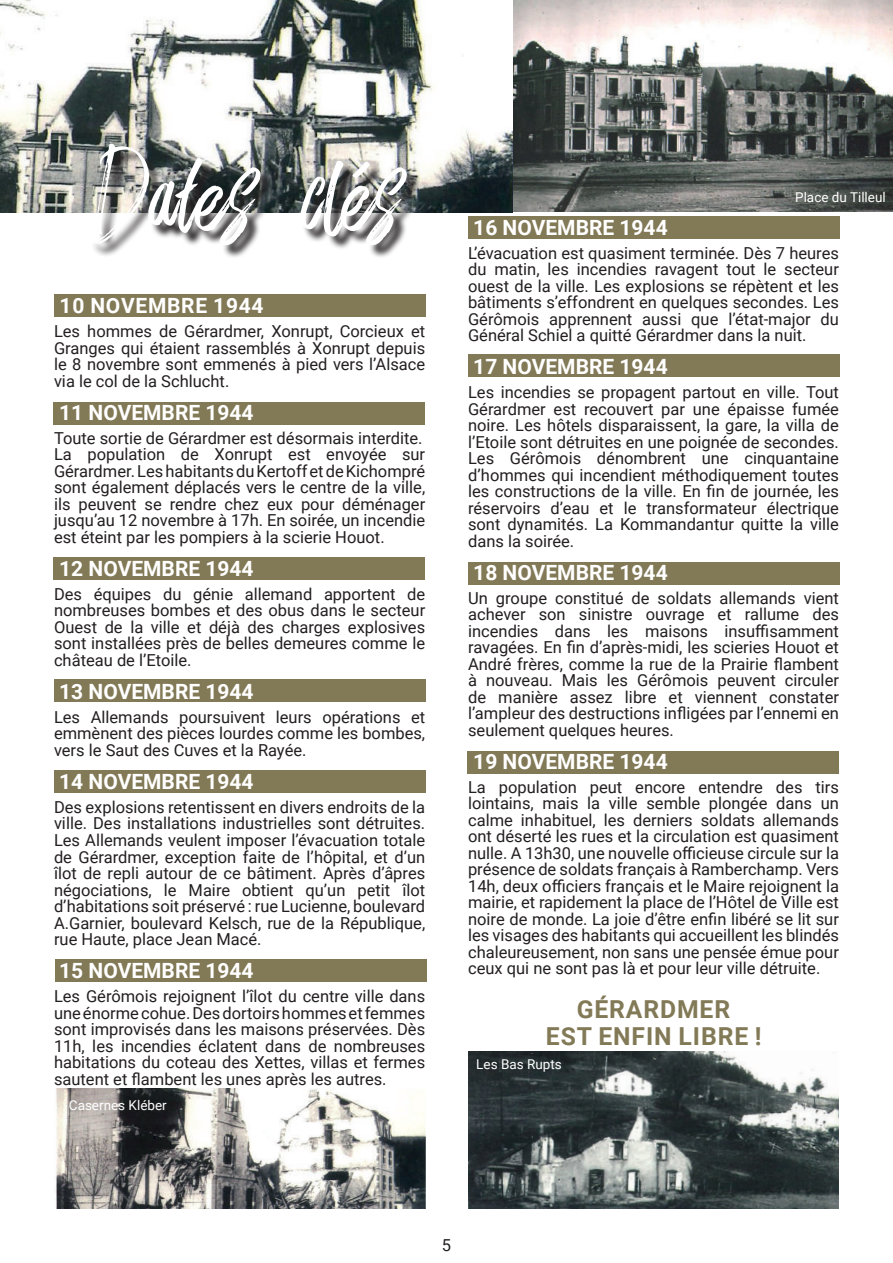
<style>
.page{position:relative;width:893px;height:1263px;background:#fff}
.page>*{position:absolute;margin:0;border:0;box-sizing:border-box;transform-origin:0 0}
.t1{font:158.25px "Rushtard Brush";color:#fff}
.t2{font:700 24.75px/27px "Roboto";letter-spacing:.035em;color:#827956;text-align:center}
.t3{font:700 21px "Roboto";color:#fff}
.t4{font:700 21px "Roboto";letter-spacing:.035em;color:#fff}
.t5{font:16.5px/16.5px "Roboto";color:#231f20;text-align:justify}
.t6{font:13.5px "Roboto";color:#fff}
</style>
<div class="page">
<div style="left:468px;top:216px;width:372px;height:23px;background:#827956"></div>
<div style="left:468px;top:354px;width:372px;height:23px;background:#827956"></div>
<div style="left:468px;top:562px;width:372px;height:23px;background:#827956"></div>
<div style="left:467px;top:751px;width:372px;height:22px;background:#827956"></div>
<img style="left:0;top:0;width:893px;height:213px">
<svg style="left:91px;top:146px;width:330px;height:111px"></svg>
<div style="left:54px;top:294px;width:372px;height:23px;background:#827956"></div>
<div style="left:54px;top:402px;width:371px;height:23px;background:#827956"></div>
<div style="left:54px;top:557px;width:371px;height:22px;background:#827956"></div>
<div style="left:54px;top:679px;width:372px;height:23px;background:#827956"></div>
<div style="left:54px;top:770px;width:372px;height:23px;background:#827956"></div>
<div style="left:55px;top:959px;width:371px;height:23px;background:#827956"></div>
<img style="left:468px;top:1051px;width:371px;height:158px">
<img style="left:56px;top:1089px;width:369px;height:120px">
<h1 class="t1" style="left:95px;top:124px;width:310px">Dates clés</h1>
<p class="t4" style="left:60px;top:291px;width:206px">10 NOVEMBRE 1944</p>
<p class="t5" style="left:54px;top:323px;width:373px">Les hommes de Gérardmer, Xonrupt, Corcieux et Granges qui étaient rassemblés à Xonrupt depuis le 8 novembre sont emmenés à pied vers l’Alsace via le col de la Schlucht.</p>
<p class="t3" style="left:59px;top:398px;width:196px">11 NOVEMBRE 1944</p>
<p class="t5" style="left:54px;top:429px;width:373px;text-align:left">Toute sortie de Gérardmer est désormais interdite.<br>La population de Xonrupt est envoyée sur Gérardmer. Les habitants du Kertoff et de Kichompré sont également déplacés vers le centre de la ville, ils peuvent se rendre chez eux pour déménager jusqu’au 12 novembre à 17h. En soirée, un incendie est éteint par les pompiers à la scierie Houot.</p>
<p class="t3" style="left:59px;top:554px;width:196px">12 NOVEMBRE 1944</p>
<p class="t5" style="left:54px;top:585px;width:373px">Des équipes du génie allemand apportent de nombreuses bombes et des obus dans le secteur Ouest de la ville et déjà des charges explosives sont installées près de belles demeures comme le château de l’Etoile.</p>
<p class="t3" style="left:59px;top:677px;width:196px">13 NOVEMBRE 1944</p>
<p class="t5" style="left:54px;top:708px;width:373px">Les Allemands poursuivent leurs opérations et emmènent des pièces lourdes comme les bombes, vers le Saut des Cuves et la Rayée.</p>
<p class="t3" style="left:59px;top:767px;width:196px">14 NOVEMBRE 1944</p>
<p class="t5" style="left:54px;top:798px;width:373px">Des explosions retentissent en divers endroits de la ville. Des installations industrielles sont détruites.<br>Les Allemands veulent imposer l’évacuation totale de Gérardmer, exception faite de l’hôpital, et d’un îlot de repli autour de ce bâtiment. Après d’âpres négociations, le Maire obtient qu’un petit îlot d’habitations soit préservé : rue Lucienne, boulevard A.Garnier, boulevard Kelsch, rue de la République, rue Haute, place Jean Macé.</p>
<p class="t3" style="left:59px;top:956px;width:196px">15 NOVEMBRE 1944</p>
<p class="t5" style="left:54px;top:987px;width:373px">Les Gérômois rejoignent l’îlot du centre ville dans une énorme cohue. Des dortoirs hommes et femmes sont improvisés dans les maisons préservées. Dès 11h, les incendies éclatent dans de nombreuses habitations du coteau des Xettes, villas et fermes sautent et flambent les unes après les autres.</p>
<p class="t6" style="left:69px;top:1096px;width:99px">Casernes Kléber</p>
<p class="t6" style="left:795px;top:188px;width:92px">Place du Tilleul</p>
<p class="t3" style="left:473px;top:213px;width:196px">16 NOVEMBRE 1944</p>
<p class="t5" style="left:468px;top:244px;width:372px">L’évacuation est quasiment terminée. Dès 7 heures du matin, les incendies ravagent tout le secteur ouest de la ville. Les explosions se répètent et les bâtiments s’effondrent en quelques secondes. Les Gérômois apprennent aussi que l’état-major du Général Schiel a quitté Gérardmer dans la nuit.</p>
<p class="t3" style="left:473px;top:352px;width:196px">17 NOVEMBRE 1944</p>
<p class="t5" style="left:468px;top:384px;width:372px">Les incendies se propagent partout en ville. Tout Gérardmer est recouvert par une épaisse fumée noire. Les hôtels disparaissent, la gare, la villa de l’Etoile sont détruites en une poignée de secondes.<br>Les Gérômois dénombrent une cinquantaine d’hommes qui incendient méthodiquement toutes les constructions de la ville. En fin de journée, les réservoirs d’eau et le transformateur électrique sont dynamités. La Kommandantur quitte la ville dans la soirée.</p>
<p class="t3" style="left:473px;top:558px;width:196px">18 NOVEMBRE 1944</p>
<p class="t5" style="left:468px;top:589px;width:372px">Un groupe constitué de soldats allemands vient achever son sinistre ouvrage et rallume des incendies dans les maisons insuffisamment ravagées. En fin d’après-midi, les scieries Houot et André frères, comme la rue de la Prairie flambent à nouveau. Mais les Gérômois peuvent circuler de manière assez libre et viennent constater l’ampleur des destructions infligées par l’ennemi en seulement quelques heures.</p>
<p class="t3" style="left:473px;top:747px;width:196px">19 NOVEMBRE 1944</p>
<p class="t5" style="left:468px;top:778px;width:372px">La population peut encore entendre des tirs lointains, mais la ville semble plongée dans un calme inhabituel, les derniers soldats allemands ont déserté les rues et la circulation est quasiment nulle. A 13h30, une nouvelle officieuse circule sur la présence de soldats français à Ramberchamp. Vers 14h, deux officiers français et le Maire rejoignent la mairie, et rapidement la place de l’Hôtel de Ville est noire de monde. La joie d’être enfin libéré se lit sur les visages des habitants qui accueillent les blindés chaleureusement, non sans une pensée émue pour ceux qui ne sont pas là et pour leur ville détruite.</p>
<h2 class="t2" style="left:546px;top:995px;width:217px">GÉRARDMER<br>EST ENFIN LIBRE !</h2>
<p class="t6" style="left:476px;top:1054px;width:87px">Les Bas Rupts</p>
<p class="t5" style="left:442px;top:1236px;width:11px">5</p>
</div>
